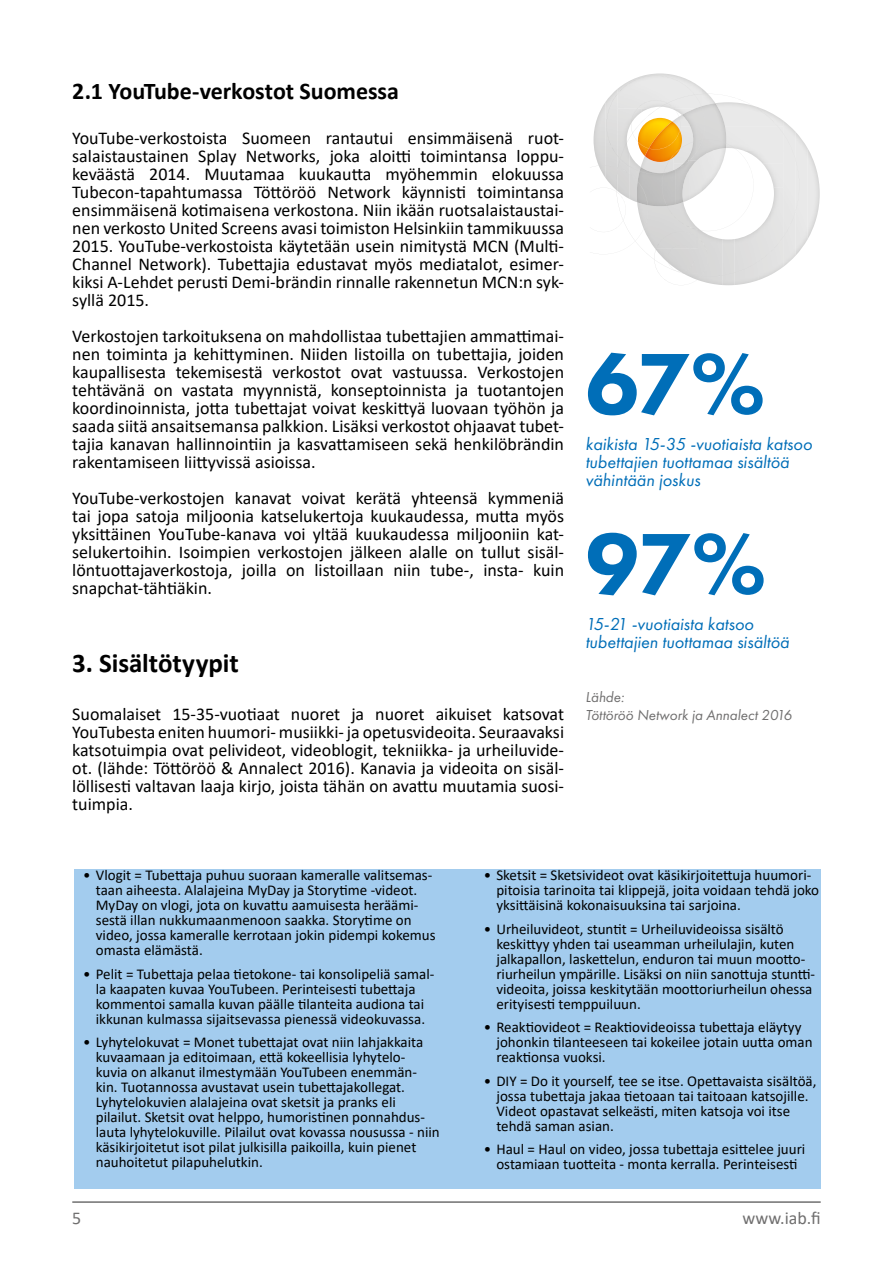
<style>
.page{position:relative;width:893px;height:1263px;background:#fff}
.page>*{position:absolute;margin:0;border:0;box-sizing:border-box;transform-origin:0 0}
.t1{font:800 90px "Futura PT";color:#006eb8}
.t2{font:700 27px "Calibri";letter-spacing:-.005em;color:#000}
.t3{font:700 24px "Calibri";letter-spacing:-.005em;color:#000}
.t4{font:18px/18px "Calibri";color:#000;text-align:justify}
.t5{font:italic 18px/18px "Futura PT";color:#006eb8}
.t6{font:18px "Calibri";color:#706f6f}
.t7{font:15px/15px "Calibri";color:#000}
.t8{font:italic 15px/18px "Futura PT";color:#706f6f}
</style>
<div class="page">
<hr style="left:72px;top:1201px;width:749px;height:2px;background:#706f6f">
<img style="left:789px;top:126px;width:6px;height:136px">
<img style="left:795px;top:132px;width:13px;height:124px">
<img style="left:807px;top:148px;width:13px;height:91px">
<img style="left:620px;top:73px;width:80px;height:14px">
<img style="left:789px;top:142px;width:10px;height:89px">
<img style="left:623px;top:76px;width:65px;height:11px">
<svg style="left:593px;top:87px;width:196px;height:198px"></svg>
<img style="left:649px;top:130px;width:31px;height:20px">
<div style="left:75px;top:869px;width:746px;height:319px;background:#a3ccee"></div>
<h3 class="t3" style="left:72px;top:74px;width:328px">2.1 YouTube-verkostot Suomessa</h3>
<p class="t4" style="left:72px;top:129px;width:493px">YouTube-verkostoista Suomeen rantautui ensimmäisenä ruot&shy;salaistaustainen Splay Networks, joka aloitti toimintansa loppu&shy;keväästä 2014. Muutamaa kuukautta myöhemmin elokuussa Tubecon-tapahtumassa Töttöröö Network käynnisti toimintansa ensimmäisenä kotimaisena verkostona. Niin ikään ruotsalaistaustai&shy;nen verkosto United Screens avasi toimiston Helsinkiin tammikuussa 2015. YouTube-verkostoista käytetään usein nimitystä MCN (Multi-Channel Network). Tubettajia edustavat myös mediatalot, esimer&shy;kiksi A-Lehdet perusti Demi-brändin rinnalle rakennetun MCN:n syk&shy;syllä 2015.</p>
<p class="t4" style="left:72px;top:327px;width:493px">Verkostojen tarkoituksena on mahdollistaa tubettajien ammattimai&shy;nen toiminta ja kehittyminen. Niiden listoilla on tubettajia, joiden kaupallisesta tekemisestä verkostot ovat vastuussa. Verkostojen tehtävänä on vastata myynnistä, konseptoinnista ja tuotantojen koordinoinnista, jotta tubettajat voivat keskittyä luovaan työhön ja saada siitä ansaitsemansa palkkion. Lisäksi verkostot ohjaavat tubet&shy;tajia kanavan hallinnointiin ja kasvattamiseen sekä henkilöbrändin rakentamiseen liittyvissä asioissa.</p>
<p class="t4" style="left:72px;top:489px;width:493px">YouTube-verkostojen kanavat voivat kerätä yhteensä kymmeniä tai jopa satoja miljoonia katselukertoja kuukaudessa, mutta myös yksittäinen YouTube-kanava voi yltää kuukaudessa miljooniin kat&shy;selukertoihin. Isoimpien verkostojen jälkeen alalle on tullut sisäl&shy;löntuottajaverkostoja, joilla on listoillaan niin tube-, insta- kuin snapchat-tähtiäkin.</p>
<h2 class="t2" style="left:72px;top:644px;width:168px">3. Sisältötyypit</h2>
<p class="t4" style="left:72px;top:705px;width:493px">Suomalaiset 15-35-vuotiaat nuoret ja nuoret aikuiset katsovat YouTubesta eniten huumori- musiikki- ja opetusvideoita. Seuraavaksi katsotuimpia ovat pelivideot, videoblogit, tekniikka- ja urheiluvide&shy;ot. (lähde: Töttöröö &amp; Annalect 2016). Kanavia ja videoita on sisäl&shy;löllisesti valtavan laaja kirjo, joista tähän on avattu muutamia suosi&shy;tuimpia.</p>
<h1 class="t1" style="left:585px;top:328px;width:181px">67%</h1>
<p class="t5" style="left:585px;top:435px;width:228px">kaikista 15-35 -vuotiaista katsoo tubettajien tuottamaa sisältöä vähintään joskus</p>
<h1 class="t1" style="left:585px;top:508px;width:182px">97%</h1>
<p class="t5" style="left:585px;top:615px;width:206px">15-21 -vuotiaista katsoo tubettajien tuottamaa sisältöä</p>
<p class="t8" style="left:585px;top:688px;width:208px">Lähde:<br>Töttöröö Network ja Annalect 2016</p>
<p class="t7" style="left:96px;top:867px;width:341px;text-indent:-13px">• Vlogit = Tubettaja puhuu suoraan kameralle valitsemas&shy;taan aiheesta. Alalajeina MyDay ja Storytime -videot.<br>MyDay on vlogi, jota on kuvattu aamuisesta heräämi&shy;sestä illan nukkumaanmenoon saakka. Storytime on video, jossa kameralle kerrotaan jokin pidempi kokemus omasta elämästä.</p>
<p class="t7" style="left:83px;top:966px;width:353px;text-align:center">• Pelit = Tubettaja pelaa tietokone- tai konsolipeliä samal&shy;la kaapaten kuvaa YouTubeen. Perinteisesti tubettaja kommentoi samalla kuvan päälle tilanteita audiona tai ikkunan kulmassa sijaitsevassa pienessä videokuvassa.</p>
<p class="t7" style="left:96px;top:1034px;width:345px;text-indent:-13px">• Lyhytelokuvat = Monet tubettajat ovat niin lahjakkaita kuvaamaan ja editoimaan, että kokeellisia lyhytelo&shy;kuvia on alkanut ilmestymään YouTubeen enemmän&shy;kin. Tuotannossa avustavat usein tubettajakollegat.<br>Lyhytelokuvien alalajeina ovat sketsit ja pranks eli pilailut. Sketsit ovat helppo, humoristinen ponnahdus&shy;lauta lyhytelokuville. Pilailut ovat kovassa nousussa - niin käsikirjoitetut isot pilat julkisilla paikoilla, kuin pienet nauhoitetut pilapuhelutkin.</p>
<p class="t7" style="left:496px;top:867px;width:324px;text-indent:-13px">• Sketsit = Sketsivideot ovat käsikirjoitettuja huumori&shy;pitoisia tarinoita tai klippejä, joita voidaan tehdä joko yksittäisinä kokonaisuuksina tai sarjoina.</p>
<p class="t7" style="left:496px;top:921px;width:320px;text-indent:-13px">• Urheiluvideot, stuntit = Urheiluvideoissa sisältö keskittyy yhden tai useamman urheilulajin, kuten jalkapallon, laskettelun, enduron tai muun mootto&shy;riurheilun ympärille. Lisäksi on niin sanottuja stuntti&shy;videoita, joissa keskitytään moottoriurheilun ohessa erityisesti temppuiluun.</p>
<p class="t7" style="left:496px;top:1019px;width:318px;text-indent:-13px">• Reaktiovideot = Reaktiovideoissa tubettaja eläytyy johonkin tilanteeseen tai kokeilee jotain uutta oman reaktionsa vuoksi.</p>
<p class="t7" style="left:496px;top:1073px;width:322px;text-indent:-13px">• DIY = Do it yourself, tee se itse. Opettavaista sisältöä, jossa tubettaja jakaa tietoaan tai taitoaan katsojille.<br>Videot opastavat selkeästi, miten katsoja voi itse tehdä saman asian.</p>
<p class="t7" style="left:484px;top:1141px;width:323px;text-align:center">• Haul = Haul on video, jossa tubettaja esittelee juuri ostamiaan tuotteita - monta kerralla. Perinteisesti</p>
<p class="t6" style="left:72px;top:1206px;width:11px">5</p>
<p class="t6" style="left:743px;top:1206px;width:80px">www.iab.fi</p>
</div>
